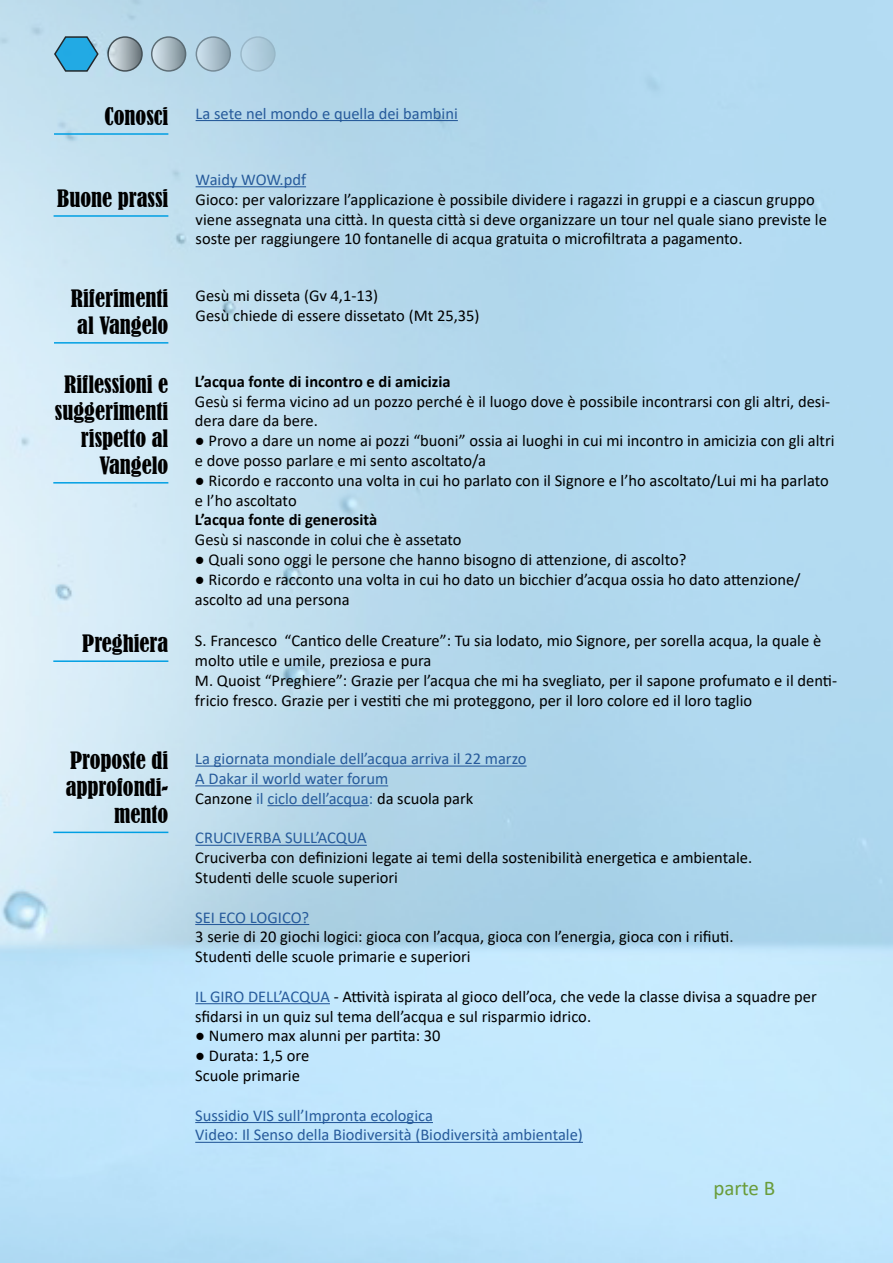
<style>
.page{position:relative;width:893px;height:1263px;background:#fff}
.page>*{position:absolute;margin:0;border:0;box-sizing:border-box;transform-origin:0 0}
.t1{font:condensed 22.5px/27px "Bernard";color:#000;text-align:right}
.t2{font:21px "Calibri";color:#6a9c3a}
.t3{font:16.5px/19.8px "Calibri";color:#000}
.t4{font:16.5px/19.8px "Calibri";color:#275b9b}
.t5{font:700 16.5px "Calibri";color:#000}
.s1{font-family:"Bernard";font-stretch:condensed;font-size:22.5px}
.s2{color:#000}
.s3{color:#275b9b}
</style>
<div class="page">
<img style="left:0;top:0;width:893px;height:1263px">
<hr style="left:54px;top:215px;width:114px;height:2px;background:#009fe3">
<hr style="left:196px;top:186px;width:110px;height:1px;background:#275b9b">
<hr style="left:196px;top:120px;width:262px;height:1px;background:#275b9b">
<hr style="left:54px;top:133px;width:114px;height:2px;background:#009fe3">
<hr style="left:195px;top:765px;width:332px;height:2px;background:#275b9b">
<hr style="left:195px;top:785px;width:193px;height:1px;background:#275b9b">
<hr style="left:267px;top:805px;width:102px;height:1px;background:#275b9b">
<hr style="left:195px;top:845px;width:172px;height:1px;background:#275b9b">
<hr style="left:195px;top:924px;width:114px;height:1px;background:#275b9b">
<hr style="left:195px;top:1003px;width:135px;height:1px;background:#275b9b">
<hr style="left:195px;top:1122px;width:238px;height:1px;background:#275b9b">
<hr style="left:195px;top:1142px;width:388px;height:1px;background:#275b9b">
<hr style="left:54px;top:342px;width:114px;height:2px;background:#009fe3">
<hr style="left:53px;top:482px;width:115px;height:2px;background:#009fe3">
<hr style="left:53px;top:660px;width:115px;height:2px;background:#009fe3">
<hr style="left:53px;top:832px;width:115px;height:1px;background:#009fe3">
<svg style="left:108px;top:37px;width:34px;height:34px"></svg>
<div style="left:107px;top:36px;width:36px;height:36px;border:2px solid #000;border-radius:50%"></div>
<svg style="left:152px;top:37px;width:34px;height:34px"></svg>
<div style="left:151px;top:36px;width:35px;height:36px;border:2px solid #000;border-radius:50%"></div>
<svg style="left:196px;top:37px;width:34px;height:34px"></svg>
<div style="left:196px;top:36px;width:35px;height:36px;border:2px solid #000;border-radius:50%"></div>
<svg style="left:241px;top:37px;width:34px;height:34px"></svg>
<div style="left:240px;top:36px;width:36px;height:36px;border:2px solid #000;border-radius:50%"></div>
<svg style="left:53px;top:35px;width:47px;height:37px;background:#53acd2"></svg>
<h1 class="t1" style="left:105px;top:103px;width:65px">Conosci</h1>
<h1 class="t1" style="left:57px;top:185px;width:113px">Buone prassi</h1>
<p class="t4" style="left:196px;top:103px;width:264px">La sete nel mondo e quella dei bambini</p>
<p class="t4" style="left:196px;top:169px;width:112px">Waidy WOW.pdf</p>
<p class="t3" style="left:196px;top:189px;width:633px">Gioco: per valorizzare l’applicazione è possibile dividere i ragazzi in gruppi e a ciascun gruppo viene assegnata una città. In questa città si deve organizzare un tour nel quale siano previste le soste per raggiungere 10 fontanelle di acqua gratuita o microfiltrata a pagamento.</p>
<h1 class="t1" style="left:71px;top:285px;width:99px;text-align:left">Riferimenti al Vangelo</h1>
<p class="t3" style="left:196px;top:285px;width:286px">Gesù mi disseta (Gv 4,1-13)<br>Gesù chiede di essere dissetato (Mt 25,35)</p>
<h1 class="t1" style="left:55px;top:371px;width:115px">Riflessioni e suggerimenti rispetto al<br>Vangelo</h1>
<p class="t5" style="left:195px;top:370px;width:257px">L’acqua fonte di incontro e di amicizia</p>
<p class="t3" style="left:195px;top:391px;width:637px">Gesù si ferma vicino ad un pozzo perché è il luogo dove è possibile incontrarsi con gli altri, desi&shy;dera dare da bere.</p>
<p class="t3" style="left:195px;top:430px;width:641px">● Provo a dare un nome ai pozzi “buoni” ossia ai luoghi in cui mi incontro in amicizia con gli altri e dove posso parlare e mi sento ascoltato/a</p>
<p class="t3" style="left:195px;top:470px;width:635px">● Ricordo e racconto una volta in cui ho parlato con il Signore e l’ho ascoltato/Lui mi ha parlato e l’ho ascoltato</p>
<p class="t5" style="left:195px;top:508px;width:184px">L’acqua fonte di generosità</p>
<p class="t3" style="left:195px;top:529px;width:268px">Gesù si nasconde in colui che è assetato</p>
<p class="t3" style="left:195px;top:549px;width:493px">● Quali sono oggi le persone che hanno bisogno di attenzione, di ascolto?</p>
<p class="t3" style="left:195px;top:569px;width:607px">● Ricordo e racconto una volta in cui ho dato un bicchier d’acqua ossia ho dato attenzione/ ascolto ad una persona</p>
<p class="t3" style="left:195px;top:630px;width:644px;text-indent:-113px"><span class="s1">Preghiera</span> S. Francesco “Cantico delle Creature”: Tu sia lodato, mio Signore, per sorella acqua, la quale è molto utile e umile, preziosa e pura<br>M. Quoist “Preghiere”: Grazie per l’acqua che mi ha svegliato, per il sapone profumato e il denti&shy;fricio fresco. Grazie per i vestiti che mi proteggono, per il loro colore ed il loro taglio</p>
<h1 class="t1" style="left:66px;top:747px;width:104px">Proposte di approfondi&shy;mento</h1>
<p class="t4" style="left:195px;top:748px;width:333px">La giornata mondiale dell’acqua arriva il 22 marzo<br>A Dakar il world water forum<br><span class="s2">Canzone</span> il ciclo dell’acqua: <span class="s2">da scuola park</span></p>
<p class="t4" style="left:195px;top:828px;width:173px">CRUCIVERBA SULL’ACQUA</p>
<p class="t3" style="left:195px;top:847px;width:558px">Cruciverba con definizioni legate ai temi della sostenibilità energetica e ambientale.<br>Studenti delle scuole superiori</p>
<p class="t4" style="left:195px;top:907px;width:115px">SEI ECO LOGICO?</p>
<p class="t3" style="left:195px;top:927px;width:540px">3 serie di 20 giochi logici: gioca con l’acqua, gioca con l’energia, gioca con i rifiuti.<br>Studenti delle scuole primarie e superiori</p>
<p class="t3" style="left:195px;top:986px;width:623px"><span class="s3">IL GIRO DELL’ACQUA</span> - Attività ispirata al gioco dell’oca, che vede la classe divisa a squadre per sfidarsi in un quiz sul tema dell’acqua e sul risparmio idrico.</p>
<p class="t3" style="left:195px;top:1026px;width:247px">● Numero max alunni per partita: 30</p>
<p class="t3" style="left:195px;top:1045px;width:116px">● Durata: 1,5 ore<br>Scuole primarie</p>
<p class="t4" style="left:195px;top:1105px;width:389px">Sussidio VIS sull’Impronta ecologica<br>Video: Il Senso della Biodiversità (Biodiversità ambientale)</p>
<p class="t2" style="left:713px;top:1173px;width:63px">parte B</p>
</div>
